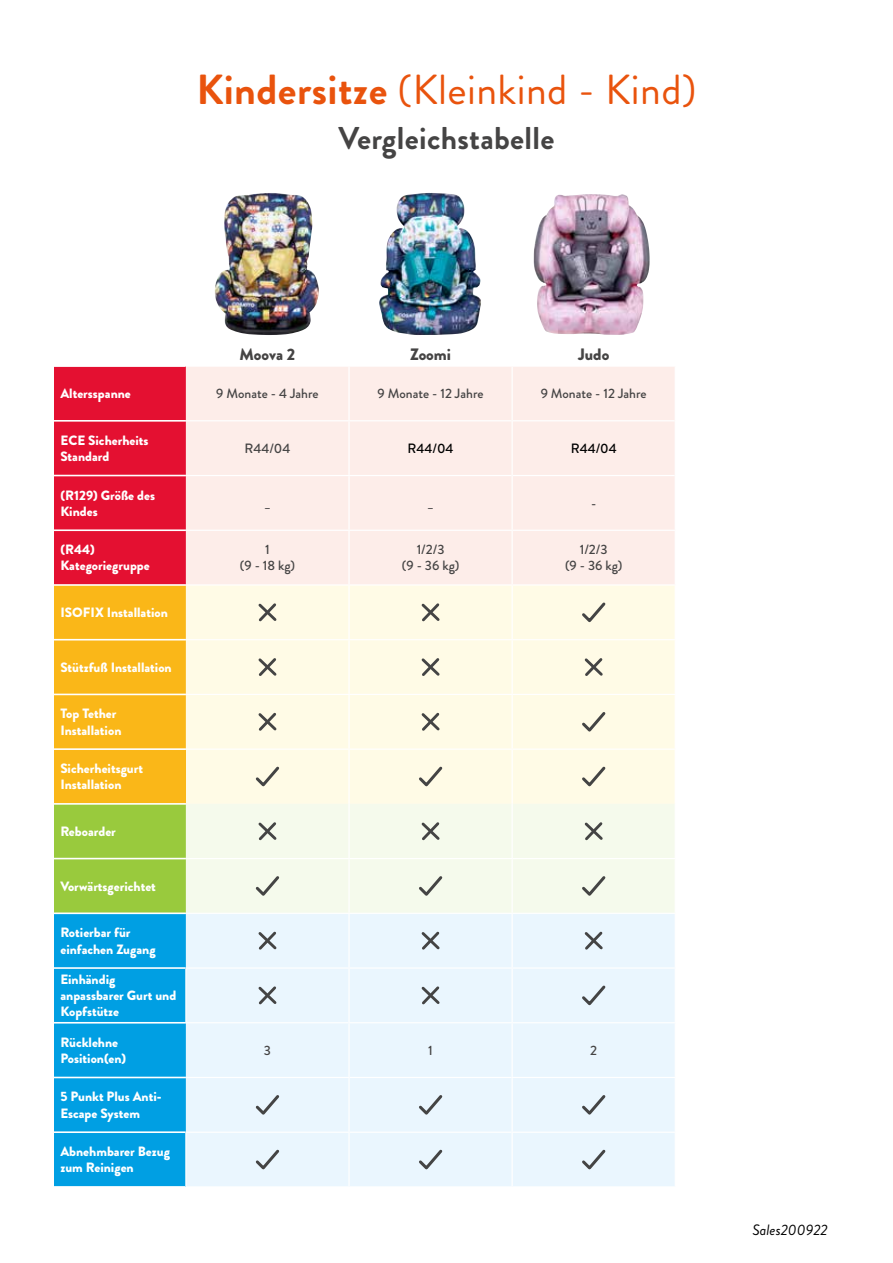
<style>
.page{position:relative;width:893px;height:1263px;background:#fff}
.page>*{position:absolute;margin:0;border:0;box-sizing:border-box;transform-origin:0 0}
.t1{font:42px "Brandon Grotesque";letter-spacing:.01em;color:#e9530d}
.t2{font:700 31.5px "Brandon Grotesque";letter-spacing:.01em;color:#454444}
.t3{font:900 16.5px "Brandon Grotesque";color:#454444}
.t4{font:italic 15px "Brandon Grotesque";color:#000}
.t5{font:900 13.5px/16.2px "Brandon Grotesque";color:#fff}
.t6{font:500 13.5px/16.2px "Brandon Grotesque";color:#454444;text-align:center}
.t7{font:500 13.5px "Brandon Grotesque";color:#000}
.s1{font-weight:700}
</style>
<div class="page">
<div style="left:186px;top:750px;width:489px;height:54px;background:#fffbe6"></div>
<div style="left:54px;top:749px;width:132px;height:55px;background:#fab718"></div>
<div style="left:186px;top:804px;width:489px;height:109px;background:#f5faec"></div>
<svg style="left:54px;top:805px;width:132px;height:381px;background:#2cabb4"></svg>
<div style="left:186px;top:914px;width:489px;height:272px;background:#eaf6fe"></div>
<hr style="left:348px;top:750px;width:2px;height:54px;background:#fff">
<hr style="left:348px;top:914px;width:2px;height:53px;background:#fff">
<hr style="left:512px;top:914px;width:1px;height:53px;background:#fff">
<hr style="left:185px;top:967px;width:164px;height:2px;background:#fff">
<hr style="left:349px;top:967px;width:163px;height:2px;background:#fff">
<hr style="left:348px;top:969px;width:2px;height:53px;background:#fff">
<hr style="left:512px;top:967px;width:164px;height:2px;background:#fff">
<hr style="left:512px;top:969px;width:1px;height:53px;background:#fff">
<hr style="left:348px;top:1023px;width:2px;height:54px;background:#fff">
<hr style="left:348px;top:1078px;width:2px;height:53px;background:#fff">
<hr style="left:512px;top:1078px;width:1px;height:53px;background:#fff">
<hr style="left:512px;top:1133px;width:1px;height:53px;background:#fff">
<hr style="left:54px;top:748px;width:132px;height:2px;background:#fff">
<hr style="left:54px;top:803px;width:132px;height:2px;background:#fff">
<hr style="left:54px;top:858px;width:132px;height:1px;background:#fff">
<hr style="left:54px;top:912px;width:132px;height:2px;background:#fff">
<hr style="left:54px;top:967px;width:131px;height:2px;background:#fff">
<hr style="left:54px;top:1022px;width:132px;height:1px;background:#fff">
<hr style="left:54px;top:1077px;width:132px;height:1px;background:#fff">
<hr style="left:54px;top:1131px;width:131px;height:2px;background:#fff">
<hr style="left:512px;top:750px;width:1px;height:54px;background:#fff">
<hr style="left:512px;top:1023px;width:1px;height:54px;background:#fff">
<hr style="left:348px;top:1133px;width:2px;height:53px;background:#fff">
<hr style="left:185px;top:969px;width:2px;height:53px;background:#fff">
<hr style="left:348px;top:1022px;width:164px;height:1px;background:#fff">
<hr style="left:512px;top:1022px;width:164px;height:1px;background:#fff">
<hr style="left:186px;top:1077px;width:164px;height:1px;background:#fff">
<hr style="left:512px;top:1077px;width:164px;height:1px;background:#fff">
<hr style="left:185px;top:1131px;width:165px;height:2px;background:#fff">
<hr style="left:185px;top:1133px;width:2px;height:53px;background:#fff">
<hr style="left:512px;top:1131px;width:164px;height:2px;background:#fff">
<hr style="left:186px;top:1022px;width:162px;height:1px;background:#fff">
<hr style="left:350px;top:1077px;width:162px;height:1px;background:#fff">
<hr style="left:350px;top:1131px;width:162px;height:2px;background:#fff">
<hr style="left:348px;top:804px;width:2px;height:54px;background:#fff">
<hr style="left:512px;top:804px;width:1px;height:54px;background:#fff">
<hr style="left:348px;top:859px;width:2px;height:54px;background:#fff">
<hr style="left:512px;top:859px;width:1px;height:54px;background:#fff">
<hr style="left:186px;top:858px;width:163px;height:1px;background:#fff">
<hr style="left:349px;top:858px;width:163px;height:1px;background:#fff">
<hr style="left:512px;top:858px;width:164px;height:1px;background:#fff">
<svg style="left:54px;top:366px;width:621px;height:383px;background:#f9d2c0"></svg>
<svg style="left:253px;top:764px;width:29px;height:25px"></svg>
<svg style="left:416px;top:764px;width:29px;height:25px"></svg>
<svg style="left:579px;top:764px;width:29px;height:25px"></svg>
<svg style="left:256px;top:820px;width:23px;height:23px"></svg>
<svg style="left:419px;top:820px;width:23px;height:23px"></svg>
<svg style="left:582px;top:820px;width:23px;height:23px"></svg>
<svg style="left:253px;top:873px;width:29px;height:26px"></svg>
<svg style="left:416px;top:873px;width:29px;height:26px"></svg>
<svg style="left:579px;top:873px;width:29px;height:26px"></svg>
<svg style="left:256px;top:929px;width:23px;height:23px"></svg>
<svg style="left:419px;top:929px;width:23px;height:23px"></svg>
<svg style="left:582px;top:929px;width:23px;height:23px"></svg>
<svg style="left:256px;top:984px;width:23px;height:23px"></svg>
<svg style="left:419px;top:984px;width:23px;height:23px"></svg>
<svg style="left:579px;top:983px;width:29px;height:25px"></svg>
<svg style="left:253px;top:1092px;width:29px;height:25px"></svg>
<svg style="left:416px;top:1092px;width:29px;height:25px"></svg>
<svg style="left:579px;top:1092px;width:29px;height:25px"></svg>
<svg style="left:253px;top:1147px;width:29px;height:25px"></svg>
<svg style="left:416px;top:1147px;width:29px;height:25px"></svg>
<svg style="left:579px;top:1147px;width:29px;height:25px"></svg>
<img style="left:534px;top:194px;width:116px;height:141px">
<img style="left:214px;top:193px;width:105px;height:142px">
<img style="left:379px;top:193px;width:102px;height:142px">
<h1 class="t1" style="left:196px;top:60px;width:502px"><span class="s1">Kindersitze</span> (Kleinkind - Kind)</h1>
<h2 class="t2" style="left:338px;top:116px;width:217px">Vergleichstabelle</h2>
<p class="t3" style="left:240px;top:342px;width:57px">Moova 2</p>
<p class="t3" style="left:410px;top:342px;width:43px">Zoomi</p>
<p class="t3" style="left:578px;top:342px;width:33px">Judo</p>
<p class="t5" style="left:60px;top:386px;width:72px">Altersspanne</p>
<p class="t6" style="left:216px;top:386px;width:104px">9 Monate - 4 Jahre</p>
<p class="t6" style="left:378px;top:386px;width:108px">9 Monate - 12 Jahre</p>
<p class="t6" style="left:541px;top:386px;width:108px">9 Monate - 12 Jahre</p>
<p class="t5" style="left:60px;top:432px;width:90px">ECE Sicherheits<br>Standard</p>
<p class="t6" style="left:244px;top:440px;width:47px">R44/04</p>
<p class="t7" style="left:408px;top:439px;width:47px">R44/04</p>
<p class="t7" style="left:571px;top:439px;width:47px">R44/04</p>
<p class="t5" style="left:60px;top:487px;width:96px">(R129) Größe des<br>Kindes</p>
<p class="t6" style="left:591px;top:495px;width:7px">-</p>
<p class="t6" style="left:265px;top:495px;width:7px">_</p>
<p class="t6" style="left:428px;top:495px;width:7px">_</p>
<p class="t5" style="left:60px;top:542px;width:91px">(R44)<br>Kategoriegruppe</p>
<p class="t6" style="left:240px;top:542px;width:57px">1<br>(9 - 18 kg)</p>
<p class="t6" style="left:402px;top:542px;width:59px">1/2/3<br>(9 - 36 kg)</p>
<p class="t6" style="left:565px;top:542px;width:59px">1/2/3<br>(9 - 36 kg)</p>
<p class="t5" style="left:60px;top:604px;width:109px">ISOFIX Installation</p>
<p class="t5" style="left:60px;top:659px;width:113px">Stützfuß Installation</p>
<p class="t5" style="left:60px;top:706px;width:63px">Top Tether<br>Installation</p>
<p class="t5" style="left:60px;top:760px;width:84px">Sicherheitsgurt<br>Installation</p>
<p class="t5" style="left:60px;top:823px;width:57px">Reboarder</p>
<p class="t5" style="left:60px;top:878px;width:97px">Vorwärtsgerichtet</p>
<p class="t5" style="left:60px;top:925px;width:97px">Rotierbar für einfachen Zugang</p>
<p class="t5" style="left:60px;top:971px;width:117px">Einhändig anpassbarer Gurt und<br>Kopfstütze</p>
<p class="t5" style="left:60px;top:1034px;width:67px">Rücklehne<br>Position(en)</p>
<p class="t6" style="left:264px;top:1042px;width:9px">3</p>
<p class="t6" style="left:428px;top:1042px;width:6px">1</p>
<p class="t6" style="left:590px;top:1042px;width:8px">2</p>
<p class="t5" style="left:60px;top:1089px;width:103px">5 Punkt Plus Anti-<br>Escape System</p>
<p class="t5" style="left:60px;top:1143px;width:111px">Abnehmbarer Bezug zum Reinigen</p>
<p class="t4" style="left:752px;top:1220px;width:77px">Sales200922</p>
</div>
